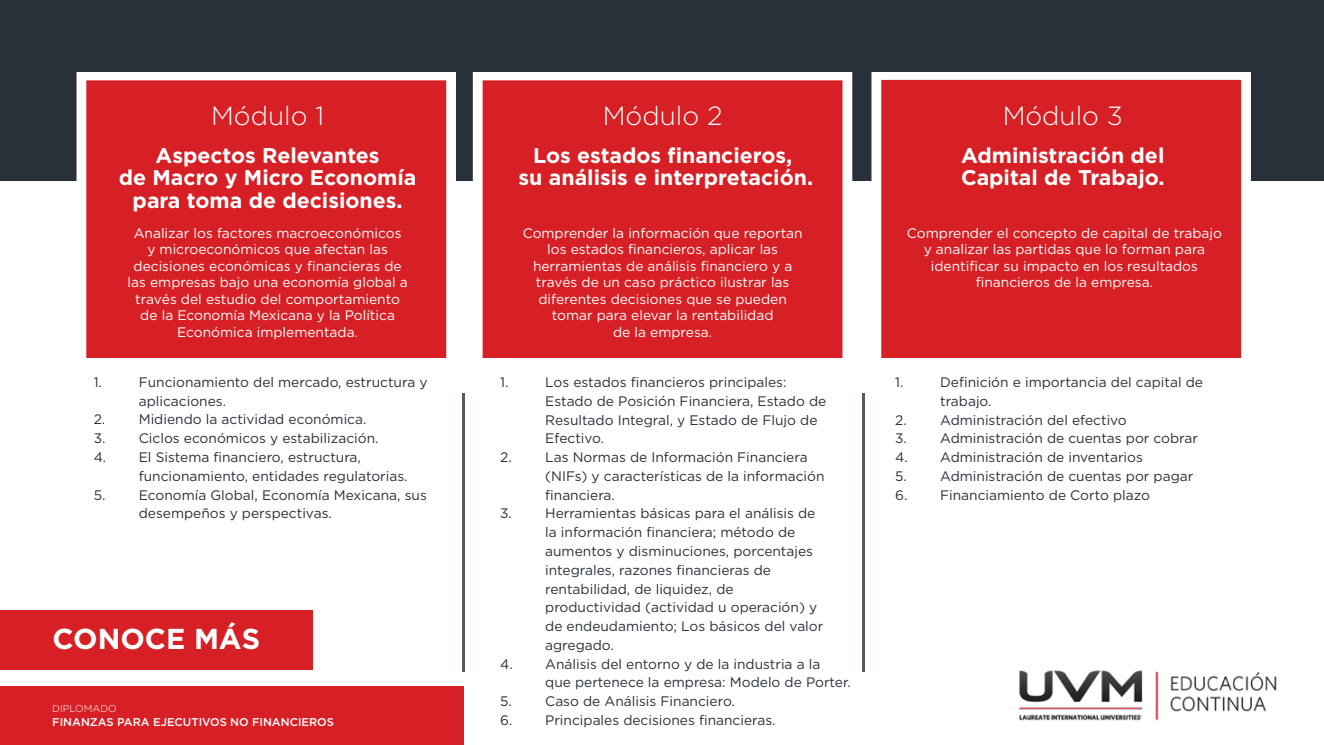
<style>
.page{position:relative;width:1324px;height:745px;background:#fff}
.page>*{position:absolute;margin:0;border:0;box-sizing:border-box;transform-origin:0 0}
.t1{font:700 28.75px "Gotham";color:#fff}
.t2{font:300 26.25px "Gotham";color:#fff}
.t3{font:700 21.25px/22.5px "Gotham";color:#fff;text-align:center}
.t4{font:13.75px/18.8px "Gotham";color:#273135}
.t5{font:13.75px/16.5px "Gotham";color:#fff;text-align:center}
.t6{font:500 11.25px "Gotham";color:#fff}
.t7{font:300 10px "Gotham";color:#fff}
</style>
<div class="page">
<div style="left:0;top:0;width:1323px;height:180px;background:#28303a"></div>
<svg style="left:473px;top:72px;width:379px;height:286px;background:#da3135"></svg>
<svg style="left:77px;top:72px;width:379px;height:286px;background:#da3135"></svg>
<svg style="left:871px;top:72px;width:379px;height:286px;background:#d93035"></svg>
<div style="left:0;top:610px;width:312px;height:59px;background:#d72025"></div>
<img style="left:1019px;top:670px;width:258px;height:51px">
<div style="left:0;top:686px;width:464px;height:58px;background:#d72025"></div>
<hr style="left:462px;top:393px;width:2px;height:278px;background:#505c6a">
<hr style="left:862px;top:393px;width:3px;height:278px;background:#505c6a">
<h2 class="t2" style="left:211px;top:101px;width:115px">Módulo 1</h2>
<h3 class="t3" style="left:119px;top:143px;width:299px">Aspectos Relevantes<br>de Macro y Micro Economía para toma de decisiones.</h3>
<h3 class="t3" style="left:518px;top:143px;width:296px">Los estados financieros,<br>su análisis e interpretación.</h3>
<p class="t5" style="left:128px;top:224px;width:282px">Analizar los factores macroeconómicos<br>y microeconómicos que afectan las decisiones económicas y financieras de las empresas bajo una economía global a través del estudio del comportamiento de la Economía Mexicana y la Política Económica implementada.</p>
<h2 class="t2" style="left:603px;top:101px;width:121px">Módulo 2</h2>
<h2 class="t2" style="left:1002px;top:101px;width:122px">Módulo 3</h2>
<h3 class="t3" style="left:961px;top:143px;width:205px;text-align:left">Administración del<br>Capital de Trabajo.</h3>
<p class="t5" style="left:522px;top:224px;width:281px">Comprender la información que reportan los estados financieros, aplicar las herramientas de análisis financiero y a través de un caso práctico ilustrar las diferentes decisiones que se pueden tomar para elevar la rentabilidad<br>de la empresa.</p>
<p class="t5" style="left:906px;top:224px;width:317px">Comprender el concepto de capital de trabajo y analizar las partidas que lo forman para identificar su impacto en los resultados financieros de la empresa.</p>
<p class="t4" style="left:94px;top:372px;width:10px">1.</p>
<p class="t4" style="left:139px;top:372px;width:290px">Funcionamiento del mercado, estructura y aplicaciones.</p>
<p class="t4" style="left:94px;top:409px;width:13px">2.</p>
<p class="t4" style="left:139px;top:409px;width:229px">Midiendo la actividad económica.</p>
<p class="t4" style="left:94px;top:428px;width:13px">3.</p>
<p class="t4" style="left:139px;top:428px;width:241px">Ciclos económicos y estabilización.</p>
<p class="t4" style="left:94px;top:447px;width:269px">4. El Sistema financiero, estructura,</p>
<p class="t4" style="left:139px;top:466px;width:270px">funcionamiento, entidades regulatorias.</p>
<p class="t4" style="left:94px;top:485px;width:13px">5.</p>
<p class="t4" style="left:139px;top:485px;width:290px">Economía Global, Economía Mexicana, sus desempeños y perspectivas.</p>
<h1 class="t1" style="left:53px;top:622px;width:209px">CONOCE MÁS</h1>
<p class="t7" style="left:52px;top:703px;width:66px">DIPLOMADO</p>
<p class="t6" style="left:52px;top:715px;width:283px">FINANZAS PARA EJECUTIVOS NO FINANCIEROS</p>
<p class="t4" style="left:500px;top:372px;width:10px">1.</p>
<p class="t4" style="left:545px;top:372px;width:283px">Los estados financieros principales:<br>Estado de Posición Financiera, Estado de<br>Resultado Integral, y Estado de Flujo de<br>Efectivo.</p>
<p class="t4" style="left:500px;top:447px;width:13px">2.</p>
<p class="t4" style="left:545px;top:447px;width:281px">Las Normas de Información Financiera (NIFs) y características de la información financiera.</p>
<p class="t4" style="left:500px;top:503px;width:13px">3.</p>
<p class="t4" style="left:545px;top:503px;width:280px">Herramientas básicas para el análisis de la información financiera; método de aumentos y disminuciones, porcentajes integrales, razones financieras de rentabilidad, de liquidez, de productividad (actividad u operación) y de endeudamiento; Los básicos del valor agregado.</p>
<p class="t4" style="left:500px;top:653px;width:322px">4. Análisis del entorno y de la industria a la</p>
<p class="t4" style="left:545px;top:672px;width:307px">que pertenece la empresa: Modelo de Porter.</p>
<p class="t4" style="left:500px;top:691px;width:13px">5.</p>
<p class="t4" style="left:545px;top:691px;width:191px">Caso de Análisis Financiero.</p>
<p class="t4" style="left:500px;top:710px;width:277px">6. Principales decisiones financieras.</p>
<p class="t4" style="left:895px;top:372px;width:10px">1.</p>
<p class="t4" style="left:940px;top:372px;width:264px">Definición e importancia del capital de trabajo.</p>
<p class="t4" style="left:895px;top:410px;width:13px">2.</p>
<p class="t4" style="left:940px;top:410px;width:188px">Administración del efectivo</p>
<p class="t4" style="left:895px;top:428px;width:13px">3.</p>
<p class="t4" style="left:940px;top:428px;width:259px">Administración de cuentas por cobrar</p>
<p class="t4" style="left:895px;top:447px;width:249px">4. Administración de inventarios<br>5.</p>
<p class="t4" style="left:940px;top:466px;width:255px">Administración de cuentas por pagar</p>
<p class="t4" style="left:895px;top:485px;width:256px">6. Financiamiento de Corto plazo</p>
</div>
